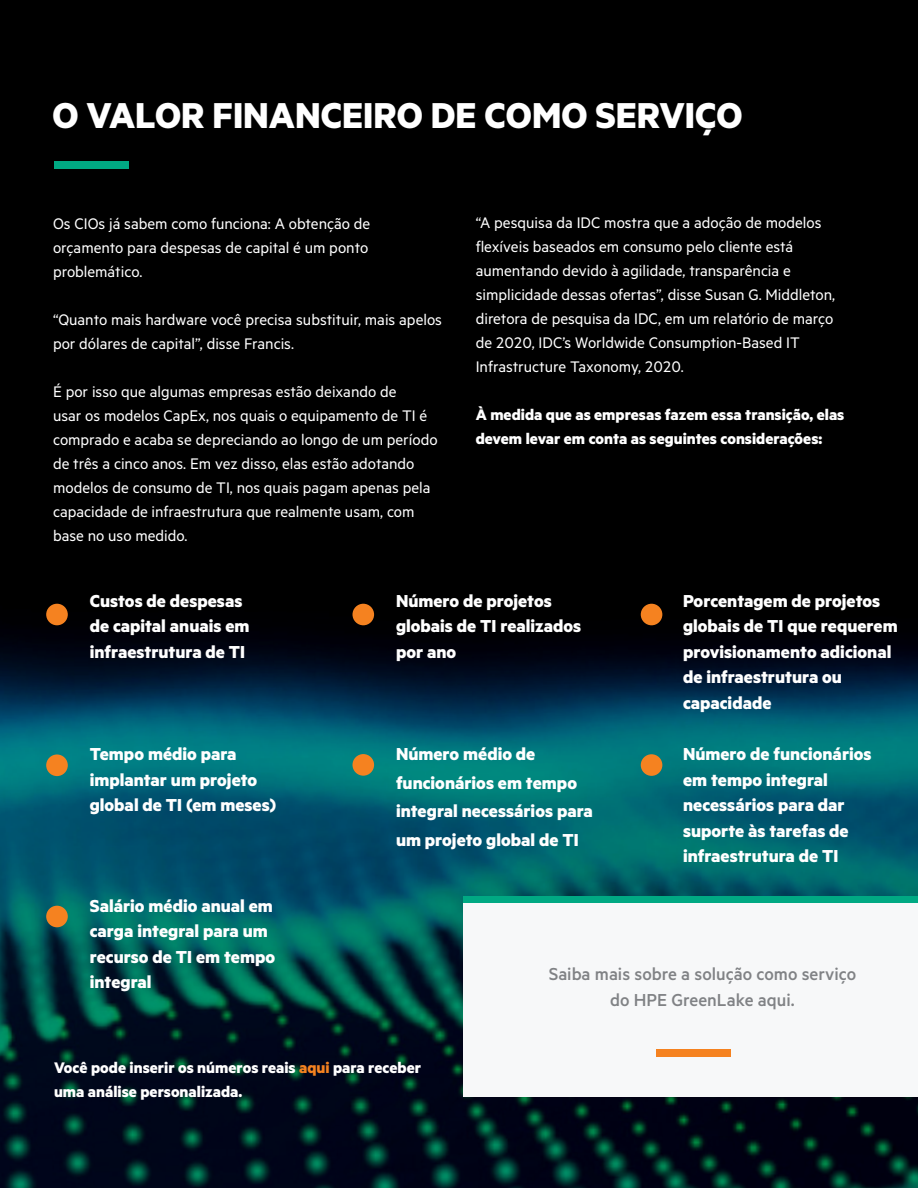
<style>
.page{position:relative;width:918px;height:1188px;background:#000}
.page>*{position:absolute;margin:0;border:0;box-sizing:border-box;transform-origin:0 0}
.t1{font:700 40.5px "Metric HPE";color:#fff}
.t2{font:700 19.5px/25.5px "Metric HPE";color:#fff}
.t3{font:500 19.5px/25.5px "Metric HPE";color:#808285;text-align:center}
.t4{font:17.25px/24px "Metric HPE";color:#fff}
.t5{font:700 17.25px/24px "Metric HPE";color:#fff}
.s1{color:#f58220}
</style>
<div class="page">
<svg style="left:0;top:603px;width:918px;height:585px;background:#003945"></svg>
<div style="left:54px;top:161px;width:75px;height:7px;background:#00a983"></div>
<div style="left:46px;top:604px;width:22px;height:21px;background:#f58220;border-radius:50%"></div>
<div style="left:464px;top:897px;width:454px;height:200px;background:#f7f8f9"></div>
<div style="left:464px;top:897px;width:454px;height:6px;background:#00a983"></div>
<div style="left:657px;top:1049px;width:74px;height:8px;background:#f58220"></div>
<div style="left:46px;top:754px;width:22px;height:22px;background:#f58220;border-radius:50%"></div>
<div style="left:46px;top:906px;width:22px;height:21px;background:#f58220;border-radius:50%"></div>
<div style="left:352px;top:604px;width:22px;height:21px;background:#f58220;border-radius:50%"></div>
<div style="left:352px;top:754px;width:22px;height:22px;background:#f58220;border-radius:50%"></div>
<div style="left:641px;top:604px;width:21px;height:21px;background:#f58220;border-radius:50%"></div>
<div style="left:641px;top:754px;width:21px;height:22px;background:#f58220;border-radius:50%"></div>
<p class="t1" style="left:52px;top:91px;width:692px">O VALOR FINANCEIRO DE COMO SERVIÇO</p>
<p class="t4" style="left:53px;top:211px;width:319px">Os CIOs já sabem como funciona: A obtenção de orçamento para despesas de capital é um ponto problemático.</p>
<p class="t4" style="left:53px;top:307px;width:391px">“Quanto mais hardware você precisa substituir, mais apelos por dólares de capital”, disse Francis.</p>
<p class="t4" style="left:53px;top:379px;width:386px">É por isso que algumas empresas estão deixando de<br>usar os modelos CapEx, nos quais o equipamento de TI é comprado e acaba se depreciando ao longo de um período de três a cinco anos. Em vez disso, elas estão adotando modelos de consumo de TI, nos quais pagam apenas pela capacidade de infraestrutura que realmente usam, com base no uso medido.</p>
<p class="t4" style="left:476px;top:210px;width:361px">“A pesquisa da IDC mostra que a adoção de modelos flexíveis baseados em consumo pelo cliente está aumentando devido à agilidade, transparência e simplicidade dessas ofertas”, disse Susan G. Middleton, diretora de pesquisa da IDC, em um relatório de março de 2020, IDC’s Worldwide Consumption-Based IT Infrastructure Taxonomy, 2020.</p>
<p class="t5" style="left:476px;top:402px;width:370px">À medida que as empresas fazem essa transição, elas devem levar em conta as seguintes considerações:</p>
<p class="t2" style="left:90px;top:587px;width:161px">Custos de despesas de capital anuais em infraestrutura de TI</p>
<p class="t2" style="left:396px;top:587px;width:187px">Número de projetos globais de TI realizados por ano</p>
<p class="t2" style="left:683px;top:587px;width:216px">Porcentagem de projetos globais de TI que requerem provisionamento adicional de infraestrutura ou capacidade</p>
<p class="t2" style="left:90px;top:741px;width:188px">Tempo médio para implantar um projeto global de TI (em meses)</p>
<p class="t2" style="left:396px;top:739px;width:198px;line-height:28.5px">Número médio de funcionários em tempo integral necessários para um projeto global de TI</p>
<p class="t2" style="left:683px;top:741px;width:190px">Número de funcionários em tempo integral necessários para dar suporte às tarefas de infraestrutura de TI</p>
<p class="t2" style="left:90px;top:892px;width:187px">Salário médio anual em carga integral para um recurso de TI em tempo integral</p>
<p class="t3" style="left:549px;top:961px;width:309px">Saiba mais sobre a solução como serviço do HPE GreenLake aqui.</p>
<p class="t5" style="left:54px;top:1055px;width:369px">Você pode inserir os números reais <span class="s1">aqui</span> para receber uma análise personalizada.</p>
</div>
